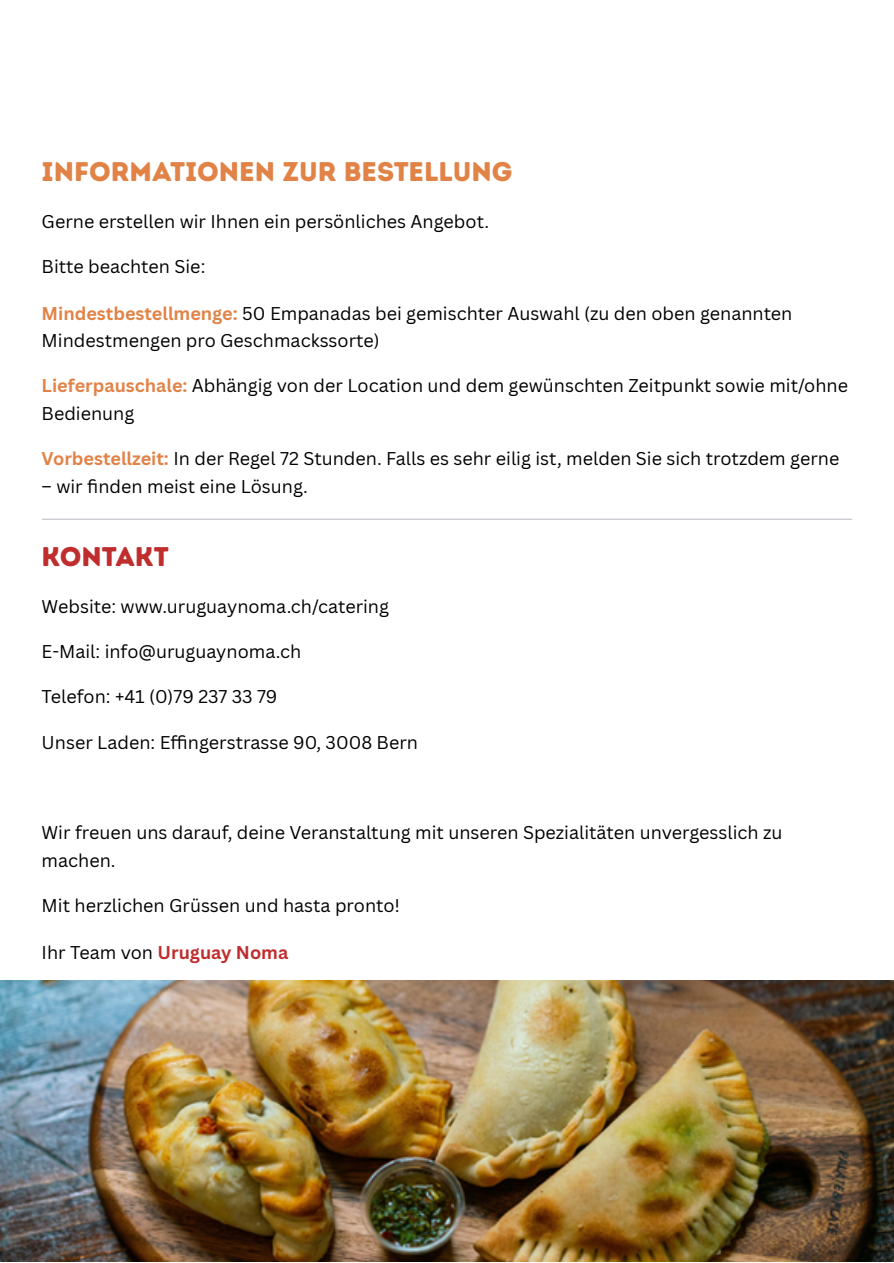
<style>
.page{position:relative;width:894px;height:1263px;background:#fff}
.page>*{position:absolute;margin:0;border:0;box-sizing:border-box;transform-origin:0 0}
.t1{font:27px "Intro Rust Base";color:#e18347}
.t2{font:27px "Intro Rust Base";color:#bf2d2d}
.t3{font:18px/28.2px "Canva Sans";color:#000}
.t4{font:700 18px "Canva Sans";color:#bf2d2d}
.s1{font-weight:700;color:#e18347}
.s2{font-weight:400;color:#000}
</style>
<div class="page">
<hr style="left:42px;top:519px;width:809px;height:1px;background:#bfc3c8">
<img style="left:0;top:980px;width:893px;height:282px">
<h2 class="t1" style="left:42px;top:155px;width:472px">INFORMATIONEN ZUR BESTELLUNG</h2>
<p class="t3" style="left:42px;top:207px;width:449px">Gerne erstellen wir Ihnen ein persönliches Angebot.</p>
<p class="t3" style="left:42px;top:252px;width:165px">Bitte beachten Sie:</p>
<p class="t3" style="left:42px;top:299px;width:752px;line-height:27px"><span class="s1">Mindestbestellmenge:</span> 50 Empanadas bei gemischter Auswahl (zu den oben genannten<br>Mindestmengen pro Geschmackssorte)</p>
<p class="t3" style="left:42px;top:370px;width:807px"><span class="s1">Lieferpauschale:</span> Abhängig von der Location und dem gewünschten Zeitpunkt sowie mit/ohne<br>Bedienung</p>
<p class="t3" style="left:42px;top:444px;width:799px"><span class="s1">Vorbestellzeit:</span> In der Regel 72 Stunden. Falls es sehr eilig ist, melden Sie sich trotzdem gerne</p>
<p class="t3" style="left:42px;top:472px;width:267px">– wir fi nden meist eine Lösung.</p>
<h2 class="t2" style="left:42px;top:540px;width:129px">KONTAKT</h2>
<p class="t3" style="left:42px;top:592px;width:349px">Website: www.uruguaynoma.ch/catering</p>
<p class="t3" style="left:42px;top:637px;width:261px">E-Mail: info@uruguaynoma.ch</p>
<p class="t3" style="left:42px;top:682px;width:237px">Telefon: +41 (0)79 237 33 79</p>
<p class="t3" style="left:42px;top:728px;width:378px">Unser Laden: Effi ngerstrasse 90, 3008 Bern</p>
<p class="t3" style="left:42px;top:818px;width:742px">Wir freuen uns darauf, deine Veranstaltung mit unseren Spezialitäten unvergesslich zu machen.</p>
<p class="t3" style="left:42px;top:891px;width:360px">Mit herzlichen Grüssen und hasta pronto!</p>
<p class="t4" style="left:42px;top:939px;width:248px"><span class="s2">Ihr Team von</span> Uruguay Noma</p>
</div>
